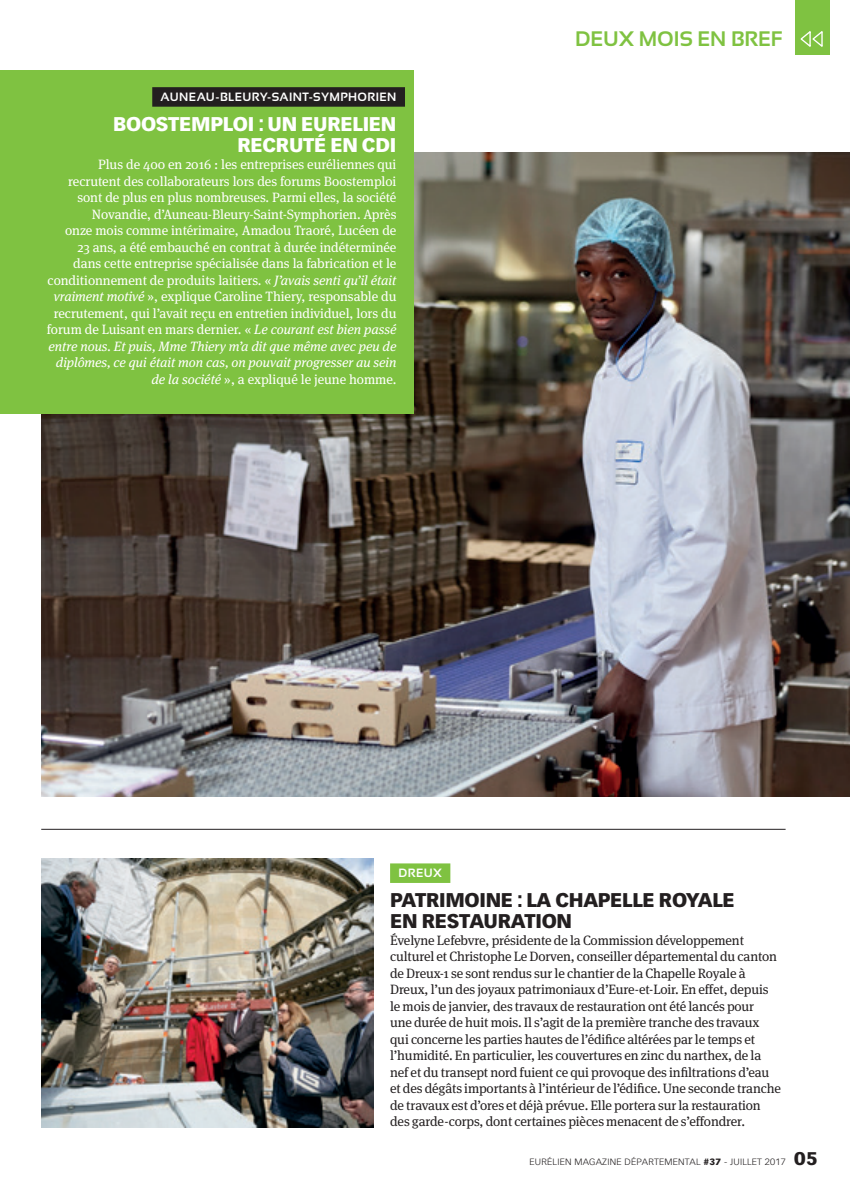
<style>
.page{position:relative;width:850px;height:1193px;background:#fff}
.page>*{position:absolute;margin:0;border:0;box-sizing:border-box;transform-origin:0 0}
.RUBRIQUE{font:700 21px "Sansation";color:#7fc241}
.ENBREF_titre{font:900 19.5px/21px "Vectora LT Std";letter-spacing:-.015em;color:#231f20}
.ENBREF_titre-2{font:900 19.5px/21px "Vectora LT Std";letter-spacing:-.015em;color:#fff;text-align:right}
.ENBREF_titre-3{font:13.5px/16.5px "Meta Serif";letter-spacing:-.01em;color:#231f20}
.ENBREF_txt{font:13.5px/16.5px "Meta Serif";letter-spacing:-.005em;color:#fff;text-align:right}
.ENBREF_cartouche{font:700 12px "Sansation";letter-spacing:.035em;color:#fff}
.t1{font:300 9px "Vectora LH";letter-spacing:.02em;color:#231f20;scale:1.08 1}
.s1{font-style:italic}
.s2{font-weight:900}
.s3{font-weight:900;font-size:18px}
</style>
<div class="page">
<div style="left:795px;top:0;width:34px;height:55px;background:#7fc241"></div>
<div style="left:390px;top:863px;width:60px;height:19px;background:#7fc241"></div>
<img style="left:41px;top:153px;width:808px;height:643px">
<img style="left:41px;top:858px;width:332px;height:269px">
<hr style="left:41px;top:829px;width:744px;height:1px;background:#231f20">
<div style="left:0;top:70px;width:413px;height:344px;background:#7fc241"></div>
<div style="left:152px;top:87px;width:253px;height:20px;background:#231f20"></div>
<svg style="left:800px;top:31px;width:23px;height:16px"></svg>
<p class="ENBREF_cartouche" style="left:161px;top:90px;width:237px">AUNEAU-BLEURY-SAINT-SYMPHORIEN</p>
<p class="ENBREF_titre-2" style="left:113px;top:113px;width:285px">BOOSTEMPLOI : UN EURELIEN<br>RECRUTÉ EN CDI</p>
<p class="ENBREF_txt" style="left:47px;top:156px;width:351px">Plus de 400 en 2016 : les entreprises euréliennes qui recrutent des collaborateurs lors des forums Boostemploi sont de plus en plus nombreuses. Parmi elles, la société Novandie, d’Auneau-Bleury-Saint-Symphorien. Après<br>onze mois comme intérimaire, Amadou Traoré, Lucéen de<br>23 ans, a été embauché en contrat à durée indéterminée dans cette entreprise spécialisée dans la fabrication et le conditionnement de produits laitiers. « <span class="s1">J’avais senti qu’il était vraiment motivé</span> », explique Caroline Thiery, responsable du recrutement, qui l’avait reçu en entretien individuel, lors du forum de Luisant en mars dernier. « <span class="s1">Le courant est bien passé entre nous. Et puis, Mme Thiery m’a dit que même avec peu de diplômes, ce qui était mon cas, on pouvait progresser au sein de la société</span> », a expliqué le jeune homme.</p>
<p class="RUBRIQUE" style="left:575px;top:27px;width:209px">DEUX MOIS EN BREF</p>
<p class="ENBREF_cartouche" style="left:398px;top:866px;width:45px">DREUX</p>
<p class="ENBREF_titre" style="left:390px;top:889px;width:346px">PATRIMOINE : LA CHAPELLE ROYALE<br>EN RESTAURATION</p>
<p class="ENBREF_titre-3" style="left:390px;top:931px;width:392px">Évelyne Lefebvre, présidente de la Commission développement culturel et Christophe Le Dorven, conseiller départemental du canton de Dreux-1 se sont rendus sur le chantier de la Chapelle Royale à Dreux, l’un des joyaux patrimoniaux d’Eure-et-Loir. En effet, depuis le mois de janvier, des travaux de restauration ont été lancés pour<br>une durée de huit mois. Il s’agit de la première tranche des travaux qui concerne les parties hautes de l’édifice altérées par le temps et l’humidité. En particulier, les couvertures en zinc du narthex, de la nef et du transept nord fuient ce qui provoque des infiltrations d’eau et des dégâts importants à l’intérieur de l’édifice. Une seconde tranche de travaux est d’ores et déjà prévue. Elle portera sur la restauration des garde-corps, dont certaines pièces menacent de s’effondrer.</p>
<p class="t1" style="left:529px;top:1156px;width:268px">EURÉLIEN MAGAZINE DÉPARTEMENTAL <span class="s2">#37</span> - JUILLET 2017 <span class="s3">05</span></p>
</div>
